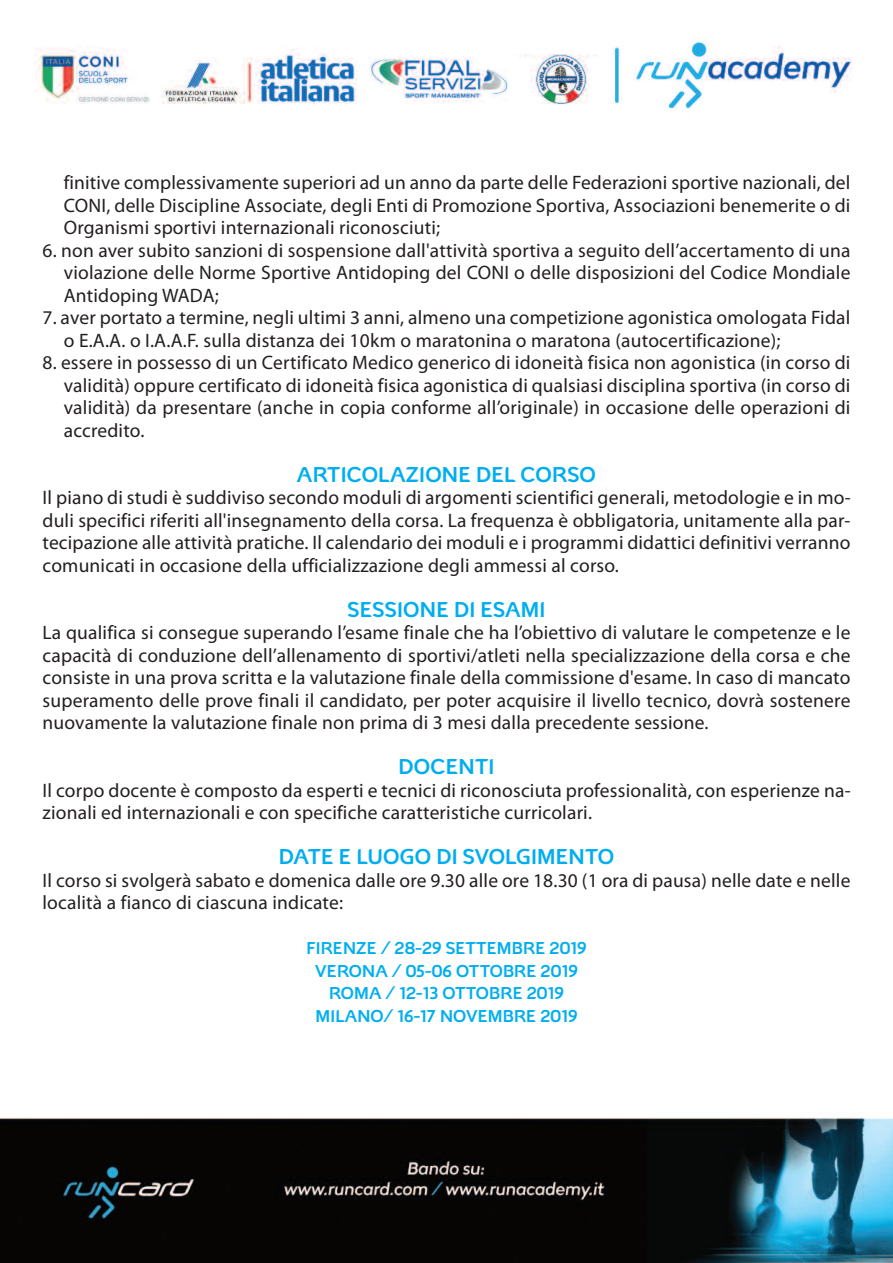
<style>
.page{position:relative;width:893px;height:1263px;background:#fff}
.page>*{position:absolute;margin:0;border:0;box-sizing:border-box;transform-origin:0 0}
.t1{font:22.5px "Tracks";letter-spacing:.01em;color:#00aeef}
.t2{font:19.5px/22.5px "Myriad Pro";letter-spacing:.01em;color:#231f20;text-align:justify}
.t3{font:18px/22.5px "Tracks";letter-spacing:.01em;color:#00aeef;text-align:center}
</style>
<div class="page">
<img style="left:0;top:40px;width:893px;height:1223px">
<div style="left:519px;top:37px;width:82px;height:16px;background:#fff"></div>
<p class="t2" style="left:64px;top:173px;width:788px">finitive complessivamente superiori ad un anno da parte delle Federazioni sportive nazionali, del CONI, delle Discipline Associate, degli Enti di Promozione Sportiva, Associazioni benemerite o di Organismi sportivi internazionali riconosciuti;</p>
<p class="t2" style="left:64px;top:240px;width:788px;text-indent:-21px">6. non aver subito sanzioni di sospensione dall'attività sportiva a seguito dell’accertamento di una violazione delle Norme Sportive Antidoping del CONI o delle disposizioni del Codice Mondiale Antidoping WADA;</p>
<p class="t2" style="left:64px;top:308px;width:788px;text-indent:-21px">7. aver portato a termine, negli ultimi 3 anni, almeno una competizione agonistica omologata Fidal o E.A.A. o I.A.A.F. sulla distanza dei 10km o maratonina o maratona (autocertificazione);</p>
<p class="t2" style="left:64px;top:353px;width:788px;text-indent:-21px">8. essere in possesso di un Certificato Medico generico di idoneità fisica non agonistica (in corso di validità) oppure certificato di idoneità fisica agonistica di qualsiasi disciplina sportiva (in corso di validità) da presentare (anche in copia conforme all’originale) in occasione delle operazioni di accredito.</p>
<p class="t1" style="left:297px;top:467px;width:300px">ARTICOLAZIONE DEL CORSO</p>
<p class="t2" style="left:43px;top:488px;width:810px">Il piano di studi è suddiviso secondo moduli di argomenti scientifici generali, metodologie e in mo&shy;duli specifici riferiti all'insegnamento della corsa. La frequenza è obbligatoria, unitamente alla par&shy;tecipazione alle attività pratiche. Il calendario dei moduli e i programmi didattici definitivi verranno comunicati in occasione della ufficializzazione degli ammessi al corso.</p>
<p class="t1" style="left:348px;top:602px;width:199px">SESSIONE DI ESAMI</p>
<p class="t2" style="left:43px;top:623px;width:809px">La qualifica si consegue superando l’esame finale che ha l’obiettivo di valutare le competenze e le capacità di conduzione dell’allenamento di sportivi/atleti nella specializzazione della corsa e che consiste in una prova scritta e la valutazione finale della commissione d'esame. In caso di mancato superamento delle prove finali il candidato, per poter acquisire il livello tecnico, dovrà sostenere nuovamente la valutazione finale non prima di 3 mesi dalla precedente sessione.</p>
<p class="t1" style="left:399px;top:759px;width:97px">DOCENTI</p>
<p class="t2" style="left:43px;top:780px;width:810px">Il corpo docente è composto da esperti e tecnici di riconosciuta professionalità, con esperienze na&shy;zionali ed internazionali e con specifiche caratteristiche curricolari.</p>
<p class="t1" style="left:279px;top:849px;width:337px">DATE E LUOGO DI SVOLGIMENTO</p>
<p class="t2" style="left:43px;top:870px;width:809px">Il corso si svolgerà sabato e domenica dalle ore 9.30 alle ore 18.30 (1 ora di pausa) nelle date e nelle località a fianco di ciascuna indicate:</p>
<p class="t3" style="left:306px;top:939px;width:282px">FIRENZE / 28-29 SETTEMBRE 2019<br>VERONA / 05-06 OTTOBRE 2019<br>ROMA / 12-13 OTTOBRE 2019<br>MILANO/ 16-17 NOVEMBRE 2019</p>
</div>
